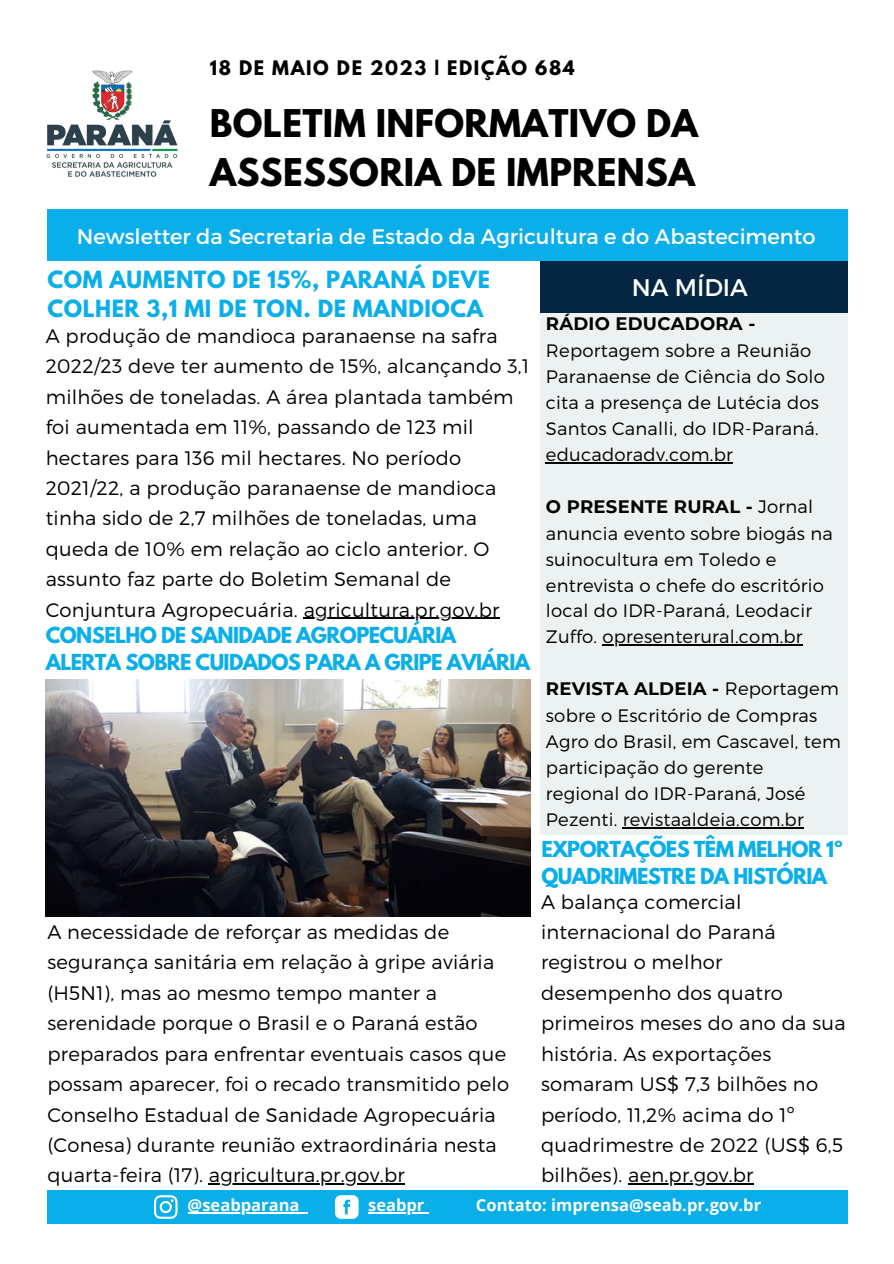
<style>
.page{position:relative;width:894px;height:1264px;background:#fff}
.page>*{position:absolute;margin:0;border:0;box-sizing:border-box;transform-origin:0 0}
.t1{font:700 33.9px "League Spartan";letter-spacing:.01em;color:#000}
.t2{font:24px "Montserrat";color:#fff}
.t3{font:21px "Montserrat";color:#fff}
.t4{font:700 21px/29.2px "League Spartan";letter-spacing:.025em;color:#0aaee9}
.t5{font:300 19.5px/30.5px "Montserrat";letter-spacing:.015em;color:#000}
.t6{font:700 19.5px/27px "League Spartan";letter-spacing:-.03em;color:#0aaee9}
.t7{font:300 18px/26.1px "Montserrat";letter-spacing:.015em;color:#000}
.t8{font:700 17.85px "League Spartan";letter-spacing:.09em;color:#000}
.t9{font:700 16.5px "Open Sans";color:#fff}
.s1{font-weight:700}
</style>
<div class="page">
<div style="left:47px;top:209px;width:800px;height:52px;background:#0aaee9"></div>
<div style="left:47px;top:1189px;width:800px;height:34px;background:#0aaee9"></div>
<div style="left:540px;top:308px;width:307px;height:526px;background:#ecf1f1"></div>
<div style="left:539px;top:261px;width:308px;height:52px;background:#052642"></div>
<img style="left:46px;top:70px;width:132px;height:107px">
<hr style="left:187px;top:1212px;width:112px;height:1px;background:#fff">
<hr style="left:368px;top:1212px;width:56px;height:1px;background:#fff">
<svg style="left:154px;top:1195px;width:23px;height:23px"></svg>
<svg style="left:335px;top:1195px;width:23px;height:23px"></svg>
<img style="left:46px;top:679px;width:484px;height:238px">
<hr style="left:545px;top:462px;width:187px;height:1px;background:#000">
<hr style="left:602px;top:644px;width:200px;height:1px;background:#000">
<hr style="left:622px;top:827px;width:181px;height:1px;background:#000">
<hr style="left:303px;top:618px;width:196px;height:1px;background:#000">
<hr style="left:209px;top:1183px;width:196px;height:1px;background:#000">
<hr style="left:628px;top:1183px;width:125px;height:1px;background:#000">
<p class="t8" style="left:210px;top:59px;width:366px">18 DE MAIO DE 2023 | EDIÇÃO 684</p>
<p class="t1" style="left:210px;top:107px;width:489px">BOLETIM INFORMATIVO DA</p>
<p class="t1" style="left:210px;top:155px;width:486px">ASSESSORIA DE IMPRENSA</p>
<p class="t3" style="left:77px;top:223px;width:740px">Newsletter da Secretaria de Estado da Agricultura e do Abastecimento</p>
<p class="t2" style="left:631px;top:271px;width:117px">NA MÍDIA</p>
<p class="t5" style="left:46px;top:320px;width:485px">A produção de mandioca paranaense na safra 2022/23 deve ter aumento de 15%, alcançando 3,1 milhões de toneladas. A área plantada também foi aumentada em 11%, passando de 123 mil hectares para 136 mil hectares. No período 2021/22, a produção paranaense de mandioca tinha sido de 2,7 milhões de toneladas, uma queda de 10% em relação ao ciclo anterior. O assunto faz parte do Boletim Semanal de Conjuntura Agropecuária. agricultura.pr.gov.br</p>
<p class="t4" style="left:47px;top:268px;width:444px">COM AUMENTO DE 15%, PARANÁ DEVE<br>COLHER 3,1 MI DE TON. DE MANDIOCA</p>
<p class="t7" style="left:545px;top:310px;width:280px"><span class="s1">RÁDIO EDUCADORA -<br></span>Reportagem sobre a Reunião<br>Paranaense de Ciência do Solo cita a presença de Lutécia dos<br>Santos Canalli, do IDR-Paraná. educadoradv.com.br</p>
<p class="t7" style="left:545px;top:492px;width:288px"><span class="s1">O PRESENTE RURAL -</span> Jornal anuncia evento sobre biogás na suinocultura em Toledo e entrevista o chefe do escritório local do IDR-Paraná, Leodacir<br>Zuffo. opresenterural.com.br</p>
<p class="t7" style="left:545px;top:674px;width:296px"><span class="s1">REVISTA ALDEIA -</span> Reportagem sobre o Escritório de Compras<br>Agro do Brasil, em Cascavel, tem participação do gerente regional do IDR-Paraná, José<br>Pezenti. revistaaldeia.com.br</p>
<p class="t6" style="left:46px;top:624px;width:486px">CONSELHO DE SANIDADE AGROPECUÁRIA<br>ALERTA SOBRE CUIDADOS PARA A GRIPE AVIÁRIA</p>
<p class="t5" style="left:47px;top:915px;width:463px">A necessidade de reforçar as medidas de segurança sanitária em relação à gripe aviária (H5N1), mas ao mesmo tempo manter a serenidade porque o Brasil e o Paraná estão preparados para enfrentar eventuais casos que possam aparecer, foi o recado transmitido pelo Conselho Estadual de Sanidade Agropecuária (Conesa) durante reunião extraordinária nesta quarta-feira (17). agricultura.pr.gov.br</p>
<p class="t6" style="left:541px;top:837px;width:303px">EXPORTAÇÕES TÊM MELHOR 1º<br>QUADRIMESTRE DA HISTÓRIA</p>
<p class="t5" style="left:541px;top:885px;width:306px">A balança comercial internacional do Paraná registrou o melhor desempenho dos quatro primeiros meses do ano da sua história. As exportações somaram US$ 7,3 bilhões no período, 11,2% acima do 1º quadrimestre de 2022 (US$ 6,5 bilhões). aen.pr.gov.br</p>
<p class="t9" style="left:187px;top:1193px;width:113px">@seabparana</p>
<p class="t9" style="left:368px;top:1193px;width:58px">seabpr</p>
<p class="t9" style="left:476px;top:1193px;width:287px">Contato: imprensa@seab.pr.gov.br</p>
</div>
